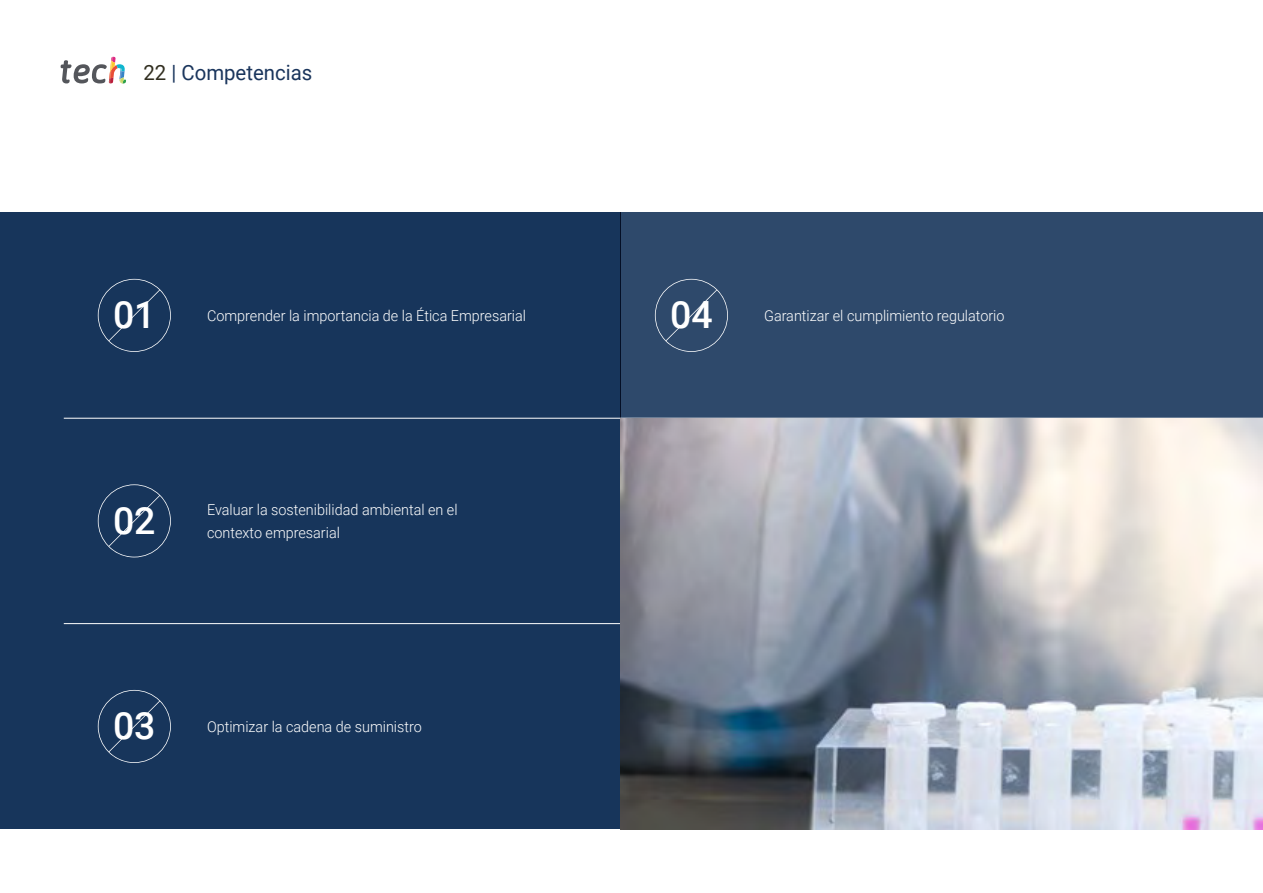
<style>
.page{position:relative;width:1263px;height:893px;background:#fff}
.page>*{position:absolute;margin:0;border:0;box-sizing:border-box;transform-origin:0 0}
.t1{font:500 37.5px "Roboto";color:#fff}
.t2{font:21px "Roboto";color:#1a355c}
.t3{font:300 15px "Roboto";color:#fff;scale:.96 1}
.s1{color:#312e20}
</style>
<div class="page">
<svg style="left:61px;top:57px;width:65px;height:27px"></svg>
<div style="left:0;top:213px;width:621px;height:616px;background:#17355b"></div>
<div style="left:621px;top:213px;width:642px;height:616px;background:#2e496b"></div>
<svg style="left:98px;top:279px;width:73px;height:73px"></svg>
<svg style="left:98px;top:690px;width:73px;height:73px"></svg>
<svg style="left:98px;top:484px;width:73px;height:73px"></svg>
<svg style="left:655px;top:279px;width:73px;height:73px"></svg>
<hr style="left:64px;top:418px;width:1199px;height:1px;background:#fff">
<hr style="left:64px;top:623px;width:1199px;height:1px;background:#fff">
<img style="left:621px;top:418px;width:642px;height:411px">
<h2 class="t2" style="left:144px;top:57px;width:170px"><span class="s1">22</span> | Competencias</h2>
<h1 class="t1" style="left:113px;top:288px;width:44px">01</h1>
<p class="t3" style="left:207px;top:305px;width:334px">Comprender la importancia de la Ética Empresarial</p>
<h1 class="t1" style="left:113px;top:494px;width:44px">02</h1>
<p class="t3" style="left:207px;top:499px;width:262px">Evaluar la sostenibilidad ambiental en el</p>
<p class="t3" style="left:207px;top:522px;width:140px">contexto empresarial</p>
<h1 class="t1" style="left:113px;top:699px;width:44px">03</h1>
<p class="t3" style="left:207px;top:716px;width:225px">Optimizar la cadena de suministro</p>
<h1 class="t1" style="left:670px;top:288px;width:44px">04</h1>
<p class="t3" style="left:764px;top:305px;width:252px">Garantizar el cumplimiento regulatorio</p>
</div>
